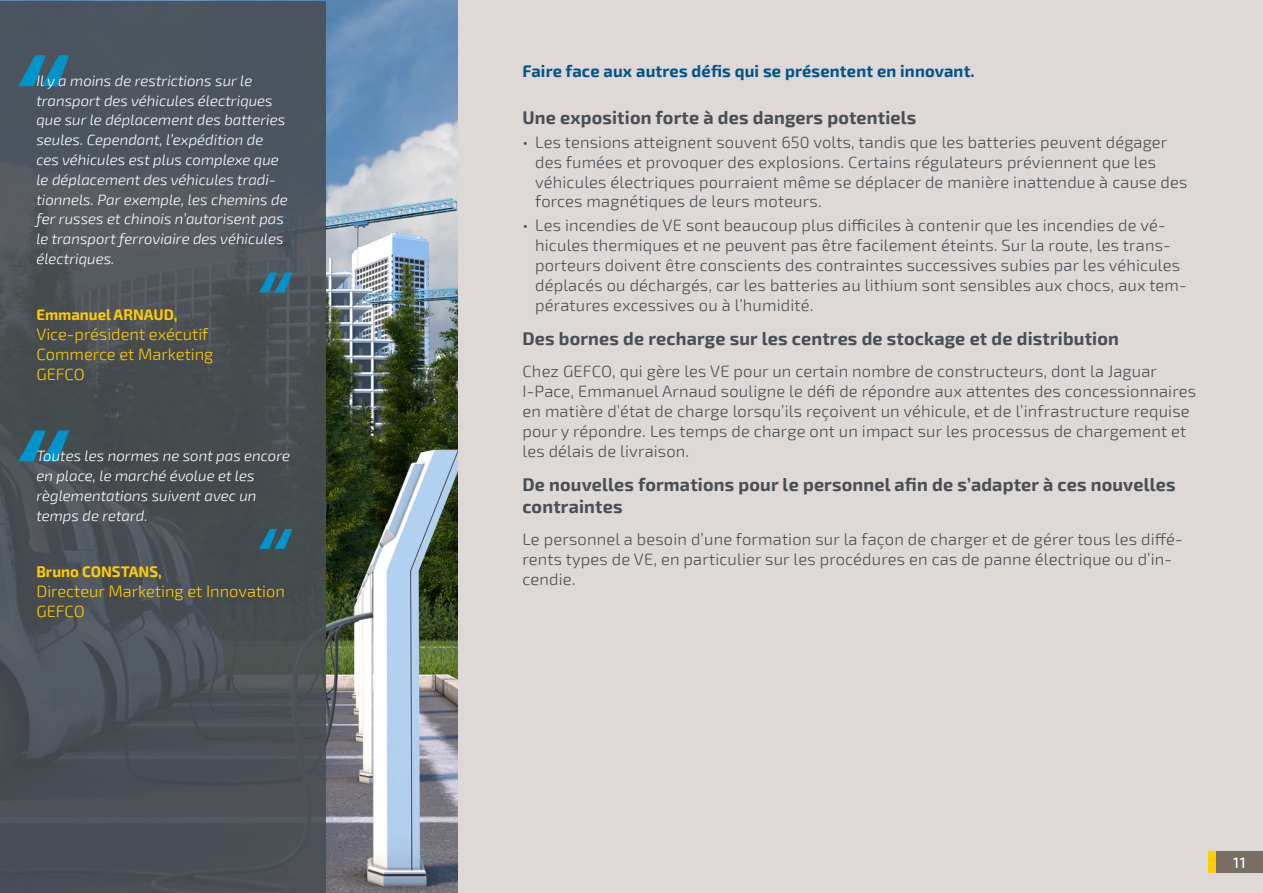
<style>
.page{position:relative;width:1263px;height:893px;background:#fff}
.page>*{position:absolute;margin:0;border:0;box-sizing:border-box;transform-origin:0 0}
._8___Intertitres{font:700 18px/21.6px "Exo 2";letter-spacing:.01em;color:#4a4f55}
._3___Texte_courant{font:300 16.5px/19.8px "Exo 2";letter-spacing:.01em;color:#4a4f55}
._3c___Citation___aut{font:300 16.5px/19.8px "Exo 2";color:#fc0}
._2___Chapeau{font:700 16.5px "Exo 2";letter-spacing:.01em;color:#00558b}
._3a___Citation{font:italic 300 15px/19.8px "Exo 2";color:#fff}
._3b___Citation___aut{font:700 15px "Exo 2";color:#fc0}
.t1{font:500 15px "Exo 2";color:#fff}
</style>
<div class="page">
<div style="left:457px;top:0;width:806px;height:893px;background:#ded8d6"></div>
<img style="left:0;top:0;width:458px;height:893px">
<div style="left:0;top:1px;width:326px;height:892px;background:#4a4f55"></div>
<svg style="left:18px;top:430px;width:51px;height:31px"></svg>
<svg style="left:18px;top:55px;width:51px;height:31px"></svg>
<svg style="left:259px;top:272px;width:33px;height:20px"></svg>
<svg style="left:259px;top:529px;width:33px;height:20px"></svg>
<div style="left:1208px;top:851px;width:55px;height:22px;background:#786e64"></div>
<div style="left:1208px;top:851px;width:8px;height:22px;background:#fc0"></div>
<p class="_3a___Citation" style="left:36px;top:70px;width:253px">Il y a moins de restrictions sur le transport des véhicules électriques que sur le déplacement des batteries seules. Cependant, l’expédition de ces véhicules est plus complexe que le déplacement des véhicules tradi&shy;tionnels. Par exemple, les chemins de fer russes et chinois n’autorisent pas le transport ferroviaire des véhicules électriques.</p>
<p class="_3b___Citation___aut" style="left:36px;top:304px;width:143px">Emmanuel ARNAUD,</p>
<p class="_3c___Citation___aut" style="left:36px;top:324px;width:178px">Vice-président exécutif<br>Commerce et Marketing<br>GEFCO</p>
<p class="_3a___Citation" style="left:36px;top:446px;width:255px">Toutes les normes ne sont pas encore en place, le marché évolue et les règlementations suivent avec un temps de retard.</p>
<p class="_3b___Citation___aut" style="left:36px;top:560px;width:127px">Bruno CONSTANS,</p>
<p class="_3c___Citation___aut" style="left:36px;top:580px;width:250px">Directeur Marketing et Innovation<br>GEFCO</p>
<p class="_2___Chapeau" style="left:522px;top:59px;width:454px">Faire face aux autres défis qui se présentent en innovant.</p>
<p class="_8___Intertitres" style="left:522px;top:106px;width:395px">Une exposition forte à des dangers potentiels</p>
<p class="_3___Texte_courant" style="left:535px;top:132px;width:654px;text-indent:-13px">• Les tensions atteignent souvent 650 volts, tandis que les batteries peuvent dégager des fumées et provoquer des explosions. Certains régulateurs préviennent que les véhicules électriques pourraient même se déplacer de manière inattendue à cause des forces magnétiques de leurs moteurs.</p>
<p class="_3___Texte_courant" style="left:535px;top:215px;width:653px;text-indent:-13px">• Les incendies de VE sont beaucoup plus difficiles à contenir que les incendies de vé&shy;hicules thermiques et ne peuvent pas être facilement éteints. Sur la route, les trans&shy;porteurs doivent être conscients des contraintes successives subies par les véhicules déplacés ou déchargés, car les batteries au lithium sont sensibles aux chocs, aux tem&shy;pératures excessives ou à l’humidité.</p>
<p class="_8___Intertitres" style="left:522px;top:327px;width:598px">Des bornes de recharge sur les centres de stockage et de distribution</p>
<p class="_3___Texte_courant" style="left:522px;top:361px;width:675px">Chez GEFCO, qui gère les VE pour un certain nombre de constructeurs, dont la Jaguar I-Pace, Emmanuel Arnaud souligne le défi de répondre aux attentes des concessionnaires en matière d’état de charge lorsqu’ils reçoivent un véhicule, et de l’infrastructure requise pour y répondre. Les temps de charge ont un impact sur les processus de chargement et les délais de livraison.</p>
<p class="_8___Intertitres" style="left:522px;top:473px;width:655px">De nouvelles formations pour le personnel afin de s’adapter à ces nouvelles contraintes</p>
<p class="_3___Texte_courant" style="left:522px;top:529px;width:662px">Le personnel a besoin d’une formation sur la façon de charger et de gérer tous les diffé&shy;rents types de VE, en particulier sur les procédures en cas de panne électrique ou d’in&shy;cendie.</p>
<p class="t1" style="left:1233px;top:852px;width:14px">11</p>
</div>
